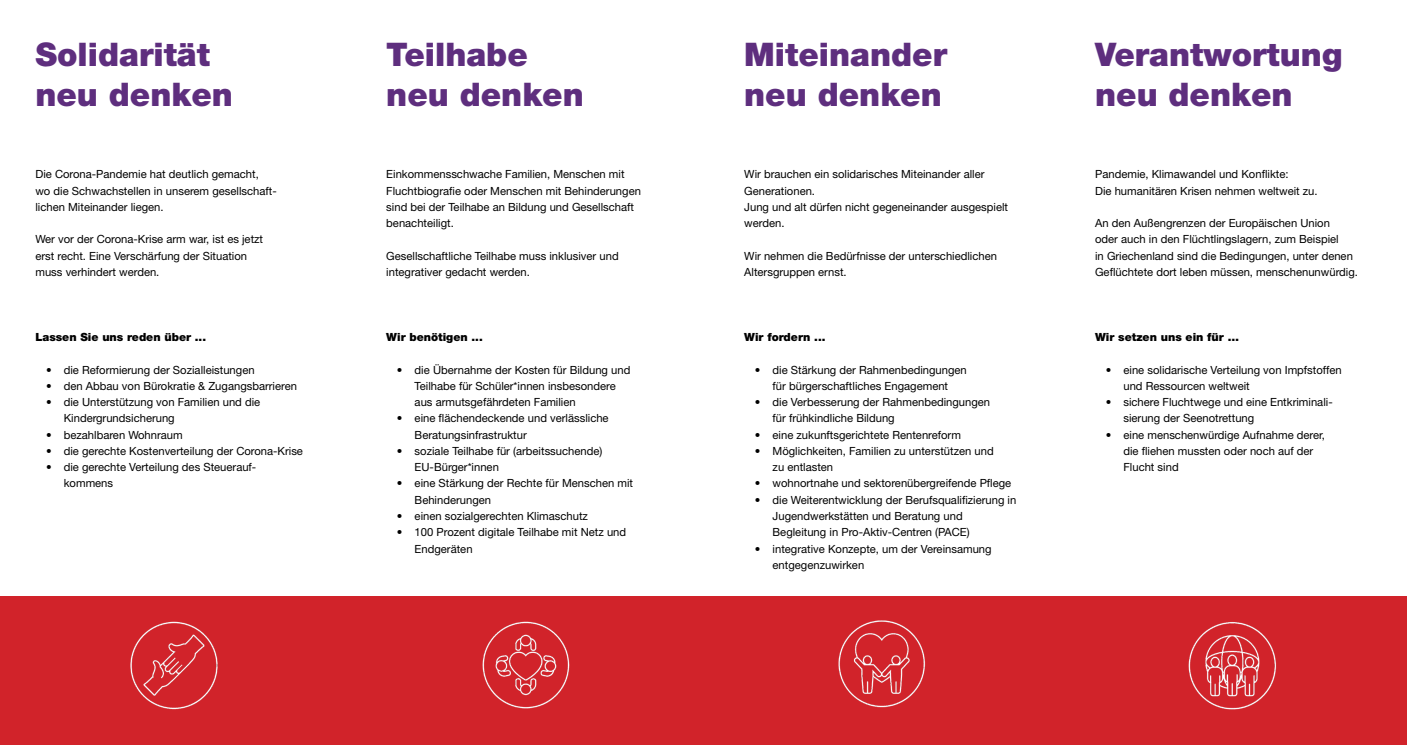
<style>
.page{position:relative;width:1407px;height:745px;background:#fff}
.page>*{position:absolute;margin:0;border:0;box-sizing:border-box;transform-origin:0 0}
.t1{font:900 32.5px "Helvetica Neue LT Std";color:#5e2e7e}
.t2{font:11.25px/16.2px "Helvetica Neue LT Std";color:#000}
.t3{font:900 11.25px "Helvetica Neue LT Std";color:#000}
</style>
<div class="page">
<div style="left:0;top:595px;width:1407px;height:149px;background:#d1232a"></div>
<img style="left:130px;top:621px;width:88px;height:89px">
<img style="left:482px;top:621px;width:88px;height:88px">
<img style="left:838px;top:620px;width:88px;height:88px">
<img style="left:1188px;top:622px;width:88px;height:88px">
<p class="t1" style="left:35px;top:35px;width:176px">Solidarität</p>
<p class="t1" style="left:35px;top:75px;width:199px">neu denken</p>
<p class="t2" style="left:35px;top:166px;width:243px">Die Corona-Pandemie hat deutlich gemacht,<br>wo die Schwachstellen in unserem gesellschaft&shy;lichen Miteinander liegen.</p>
<p class="t2" style="left:35px;top:231px;width:229px">Wer vor der Corona-Krise arm war, ist es jetzt erst recht. Eine Verschärfung der Situation muss verhindert werden.</p>
<p class="t3" style="left:35px;top:330px;width:172px">Lassen Sie uns reden über ...</p>
<p class="t2" style="left:46px;top:361px;width:210px">• die Reformierung der Sozialleistungen</p>
<p class="t2" style="left:46px;top:377px;width:252px">• den Abbau von Bürokratie &amp; Zugangsbarrieren</p>
<p class="t2" style="left:64px;top:393px;width:198px;text-indent:-18px">• die Unterstützung von Familien und die<br>Kindergrundsicherung</p>
<p class="t2" style="left:46px;top:426px;width:138px">• bezahlbaren Wohnraum</p>
<p class="t2" style="left:46px;top:442px;width:258px">• die gerechte Kostenverteilung der Corona-Krise</p>
<p class="t2" style="left:64px;top:458px;width:194px;text-indent:-18px">• die gerechte Verteilung des Steuerauf&shy;kommens</p>
<p class="t1" style="left:386px;top:35px;width:143px">Teilhabe</p>
<p class="t1" style="left:386px;top:75px;width:199px">neu denken</p>
<p class="t2" style="left:386px;top:166px;width:256px">Einkommensschwache Familien, Menschen mit Fluchtbiografie oder Menschen mit Behinderungen sind bei der Teilhabe an Bildung und Gesellschaft benachteiligt.</p>
<p class="t2" style="left:386px;top:247px;width:234px">Gesellschaftliche Teilhabe muss inklusiver und integrativer gedacht werden.</p>
<p class="t3" style="left:386px;top:330px;width:98px">Wir benötigen ...</p>
<p class="t2" style="left:415px;top:361px;width:217px;text-indent:-18px">• die Übernahme der Kosten für Bildung und<br>Teilhabe für Schüler*innen insbesondere aus armutsgefährdeten Familien</p>
<p class="t2" style="left:415px;top:410px;width:195px;text-indent:-18px">• eine flächendeckende und verlässliche<br>Beratungsinfrastruktur</p>
<p class="t2" style="left:415px;top:442px;width:189px;text-indent:-18px">• soziale Teilhabe für (arbeitssuchende)<br>EU-Bürger*innen</p>
<p class="t2" style="left:415px;top:475px;width:220px;text-indent:-18px">• eine Stärkung der Rechte für Menschen mit<br>Behinderungen</p>
<p class="t2" style="left:397px;top:507px;width:193px">• einen sozialgerechten Klimaschutz</p>
<p class="t2" style="left:415px;top:523px;width:213px;text-indent:-18px">• 100 Prozent digitale Teilhabe mit Netz und<br>Endgeräten</p>
<p class="t1" style="left:744px;top:35px;width:204px">Miteinander</p>
<p class="t1" style="left:744px;top:75px;width:199px">neu denken</p>
<p class="t2" style="left:744px;top:166px;width:265px">Wir brauchen ein solidarisches Miteinander aller<br>Generationen.<br>Jung und alt dürfen nicht gegeneinander ausgespielt werden.</p>
<p class="t2" style="left:744px;top:247px;width:254px">Wir nehmen die Bedürfnisse der unterschiedlichen<br>Altersgruppen ernst.</p>
<p class="t3" style="left:744px;top:330px;width:83px">Wir fordern ...</p>
<p class="t2" style="left:755px;top:361px;width:213px;text-align:center">• die Stärkung der Rahmenbedingungen für bürgerschaftliches Engagement</p>
<p class="t2" style="left:772px;top:393px;width:219px;text-indent:-18px">• die Verbesserung der Rahmenbedingungen für frühkindliche Bildung</p>
<p class="t2" style="left:755px;top:426px;width:208px">• eine zukunftsgerichtete Rentenreform</p>
<p class="t2" style="left:772px;top:442px;width:223px;text-indent:-18px">• Möglichkeiten, Familien zu unterstützen und zu entlasten</p>
<p class="t2" style="left:755px;top:475px;width:258px">• wohnortnahe und sektorenübergreifende Pflege</p>
<p class="t2" style="left:772px;top:491px;width:245px;text-indent:-18px">• die Weiterentwicklung der Berufsqualifizierung in<br>Jugendwerkstätten und Beratung und<br>Begleitung in Pro-Aktiv-Centren (PACE)</p>
<p class="t2" style="left:772px;top:540px;width:221px;text-indent:-18px">• integrative Konzepte, um der Vereinsamung entgegenzuwirken</p>
<p class="t1" style="left:1095px;top:35px;width:249px">Verantwortung</p>
<p class="t1" style="left:1095px;top:75px;width:199px">neu denken</p>
<p class="t2" style="left:1095px;top:166px;width:224px">Pandemie, Klimawandel und Konflikte:<br>Die humanitären Krisen nehmen weltweit zu.</p>
<p class="t2" style="left:1095px;top:215px;width:264px">An den Außengrenzen der Europäischen Union<br>oder auch in den Flüchtlingslagern, zum Beispiel<br>in Griechenland sind die Bedingungen, unter denen Geflüchtete dort leben müssen, menschenunwürdig.</p>
<p class="t3" style="left:1095px;top:330px;width:145px">Wir setzen uns ein für …</p>
<p class="t2" style="left:1123px;top:361px;width:220px;text-indent:-18px">• eine solidarische Verteilung von Impfstoffen und Ressourcen weltweit</p>
<p class="t2" style="left:1123px;top:393px;width:211px;text-indent:-18px">• sichere Fluchtwege und eine Entkriminali&shy;sierung der Seenotrettung</p>
<p class="t2" style="left:1123px;top:426px;width:203px;text-indent:-18px">• eine menschenwürdige Aufnahme derer, die fliehen mussten oder noch auf der<br>Flucht sind</p>
</div>
